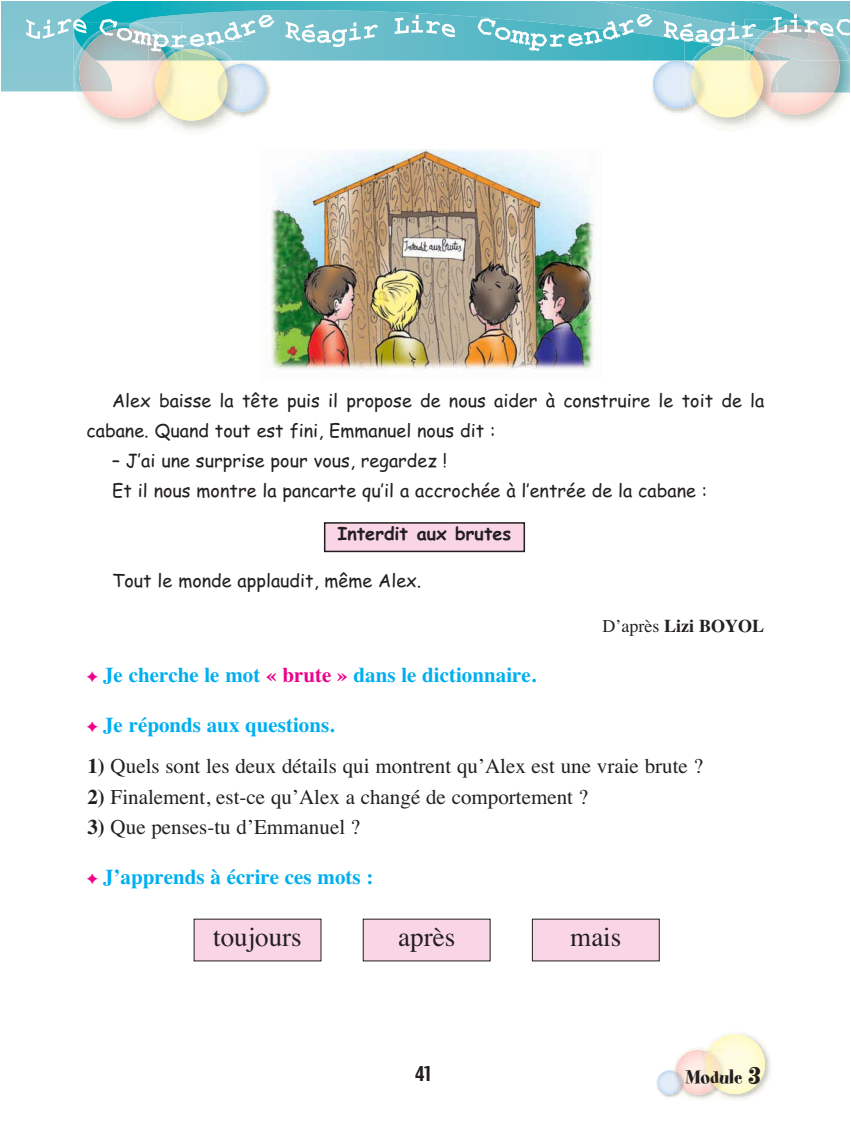
<style>
.page{position:relative;width:851px;height:1148px;background:#fff}
.page>*{position:absolute;margin:0;border:0;box-sizing:border-box;transform-origin:0 0}
.t1{font:27px "Times";color:#231f20}
.t2{font:21px "Times";color:#231f20}
.t3{font:700 21px "Times";color:#00aeef}
.t4{font:21px "Spumoni LP";color:#231f20}
.t5{font:18px/30px "Comic Sans MS";color:#231f20}
.t6{font:700 18px "Comic Sans MS";color:#231f20}
.t7{font:700 18px "Times";color:#231f20}
.t8{font:18px "Techno";color:#231f20}
.s1{color:#ec008c}
.s2{font-weight:400}
.s3{font-weight:700}
.s4{font-size:30px}
</style>
<div class="page">
<img style="left:675px;top:1049px;width:27px;height:45px">
<img style="left:657px;top:1070px;width:15px;height:24px">
<img style="left:672px;top:1068px;width:12px;height:28px">
<img style="left:675px;top:1068px;width:9px;height:22px">
<img style="left:672px;top:1071px;width:8px;height:19px">
<img style="left:675px;top:1072px;width:6px;height:14px">
<img style="left:702px;top:1047px;width:6px;height:54px">
<img style="left:708px;top:1032px;width:63px;height:68px">
<img style="left:707px;top:1047px;width:19px;height:52px">
<img style="left:705px;top:1048px;width:5px;height:46px">
<img style="left:702px;top:1051px;width:5px;height:39px">
<img style="left:710px;top:1034px;width:55px;height:60px">
<img style="left:709px;top:1047px;width:17px;height:45px">
<img style="left:707px;top:1049px;width:19px;height:41px">
<img style="left:705px;top:1052px;width:15px;height:34px">
<div style="left:194px;top:919px;width:127px;height:42px;background:#fad5e5"></div>
<div style="left:363px;top:919px;width:127px;height:42px;background:#fad5e5"></div>
<div style="left:532px;top:919px;width:127px;height:42px;background:#fad5e5"></div>
<img style="left:243px;top:93px;width:27px;height:25px">
<img style="left:243px;top:93px;width:23px;height:19px">
<img style="left:83px;top:93px;width:65px;height:25px">
<img style="left:148px;top:110px;width:12px;height:15px">
<img style="left:148px;top:93px;width:5px;height:17px">
<img style="left:218px;top:111px;width:17px;height:8px">
<img style="left:224px;top:93px;width:17px;height:18px">
<img style="left:161px;top:119px;width:21px;height:13px">
<img style="left:153px;top:107px;width:15px;height:12px">
<img style="left:150px;top:93px;width:9px;height:14px">
<img style="left:182px;top:93px;width:36px;height:28px">
<img style="left:214px;top:93px;width:10px;height:19px">
<img style="left:217px;top:93px;width:10px;height:9px">
<img style="left:168px;top:93px;width:14px;height:26px">
<img style="left:159px;top:93px;width:21px;height:19px">
<img style="left:155px;top:93px;width:13px;height:7px">
<img style="left:653px;top:93px;width:31px;height:16px">
<img style="left:778px;top:93px;width:55px;height:21px">
<img style="left:684px;top:107px;width:5px;height:6px">
<img style="left:684px;top:93px;width:5px;height:14px">
<img style="left:771px;top:93px;width:7px;height:19px">
<img style="left:689px;top:93px;width:55px;height:24px">
<img style="left:685px;top:93px;width:9px;height:12px">
<img style="left:744px;top:113px;width:22px;height:16px">
<img style="left:754px;top:104px;width:17px;height:12px">
<img style="left:756px;top:93px;width:20px;height:15px">
<img style="left:694px;top:93px;width:14px;height:19px">
<img style="left:691px;top:93px;width:10px;height:6px">
<img style="left:744px;top:104px;width:10px;height:9px">
<img style="left:744px;top:93px;width:15px;height:11px">
<img style="left:750px;top:93px;width:13px;height:4px">
<svg style="left:2px;top:1px;width:847px;height:92px"></svg>
<img style="left:270px;top:149px;width:326px;height:220px">
<div style="left:324px;top:523px;width:200px;height:28px;background:#fad5e5"></div>
<div style="left:324px;top:522px;width:201px;height:30px;border:2px solid #231f20"></div>
<p class="t5" style="left:87px;top:388px;width:679px;text-indent:26px">Alex baisse la tête puis il propose de nous aider à construire le toit de la cabane. Quand tout est fini, Emmanuel nous dit :</p>
<p class="t5" style="left:112px;top:448px;width:596px">– J’ai une surprise pour vous, regardez !<br>Et il nous montre la pancarte qu’il a accrochée à l’entrée de la cabane :</p>
<p class="t6" style="left:337px;top:525px;width:175px">Interdit aux brutes</p>
<p class="t5" style="left:112px;top:568px;width:311px">Tout le monde applaudit, même Alex.</p>
<p class="t3" style="left:87px;top:667px;width:451px"><span class="s1">✦</span> Je cherche le mot <span class="s1">« brute »</span> dans le dictionnaire.</p>
<p class="t3" style="left:87px;top:717px;width:249px"><span class="s1">✦</span> Je réponds aux questions.</p>
<p class="t7" style="left:602px;top:620px;width:163px"><span class="s2">D’après</span> Lizi BOYOL</p>
<p class="t2" style="left:87px;top:758px;width:617px"><span class="s3">1)</span> Quels sont les deux détails qui montrent qu’Alex est une vraie brute ?</p>
<p class="t2" style="left:87px;top:788px;width:502px"><span class="s3">2)</span> Finalement, est-ce qu’Alex a changé de comportement ?</p>
<p class="t2" style="left:87px;top:818px;width:274px"><span class="s3">3)</span> Que penses-tu d’Emmanuel ?</p>
<p class="t3" style="left:87px;top:869px;width:288px"><span class="s1">✦</span> J’apprends à écrire ces mots :</p>
<p class="t1" style="left:213px;top:927px;width:90px">toujours</p>
<p class="t1" style="left:398px;top:927px;width:58px">après</p>
<p class="t1" style="left:570px;top:927px;width:53px">mais</p>
<p class="t8" style="left:415px;top:1063px;width:19px">41</p>
<p class="t4" style="left:686px;top:1063px;width:76px">Module <span class="s4">3</span></p>
</div>
